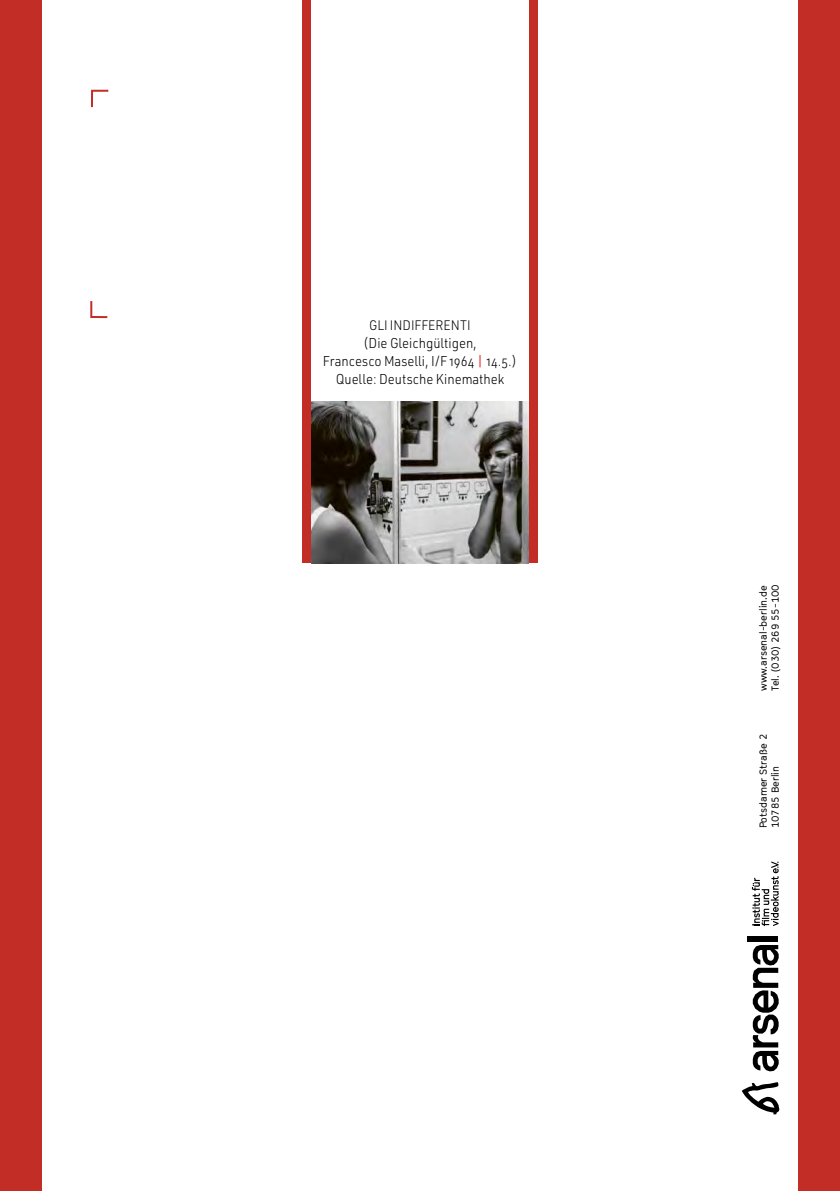
<style>
.page{position:relative;width:840px;height:1191px;background:#fff}
.page>*{position:absolute;margin:0;border:0;box-sizing:border-box;transform-origin:0 0}
.BU_Titel{font:300 14px/18px "URWDIN";color:#000;text-align:center;scale:.92 1}
.BU_Titel-2{font:300 13.6px "URWDIN";color:#000;scale:.93 1}
.Zeitleiste_vertikal{font:10px "GT Cinetype";color:#000}
.s1{font-family:"URWDIN Cond";font-weight:400;color:#e42b2c}
</style>
<div class="page">
<svg style="left:90px;top:301px;width:18px;height:18px"></svg>
<svg style="left:91px;top:89px;width:18px;height:19px"></svg>
<div style="left:797px;top:0;width:42px;height:1191px;background:#c22e26"></div>
<div style="left:528px;top:0;width:9px;height:563px;background:#c22e26"></div>
<div style="left:302px;top:0;width:9px;height:563px;background:#c22e26"></div>
<div style="left:0;top:0;width:42px;height:1191px;background:#c22e26"></div>
<svg style="left:741px;top:1082px;width:37px;height:32px"></svg>
<div style="left:746px;top:936px;width:31px;height:5px;background:#000"></div>
<svg style="left:752px;top:945px;width:26px;height:126px"></svg>
<svg style="left:751px;top:861px;width:27px;height:65px"></svg>
<img style="left:311px;top:401px;width:217px;height:162px">
<p class="BU_Titel-2" style="left:369px;top:316px;width:111px">GLI INDIFFERENTI</p>
<p class="BU_Titel" style="left:322px;top:334px;width:213px">(Die Gleichgültigen,<br>Francesco Maselli, I/F 1964 <span class="s1">|</span> 14.5.)</p>
<p class="BU_Titel" style="left:335px;top:370px;width:185px">Quelle: Deutsche Kinemathek</p>
<p class="Zeitleiste_vertikal" style="left:756px;top:691px;width:107px;rotate:-90deg">www.arsenal-berlin.de</p>
<p class="Zeitleiste_vertikal" style="left:768px;top:691px;width:108px;rotate:-90deg">Tel. (030) 269 55-100</p>
<p class="Zeitleiste_vertikal" style="left:756px;top:828px;width:96px;rotate:-90deg">Potsdamer Straße 2</p>
<p class="Zeitleiste_vertikal" style="left:768px;top:828px;width:64px;rotate:-90deg">10785 Berlin</p>
</div>
